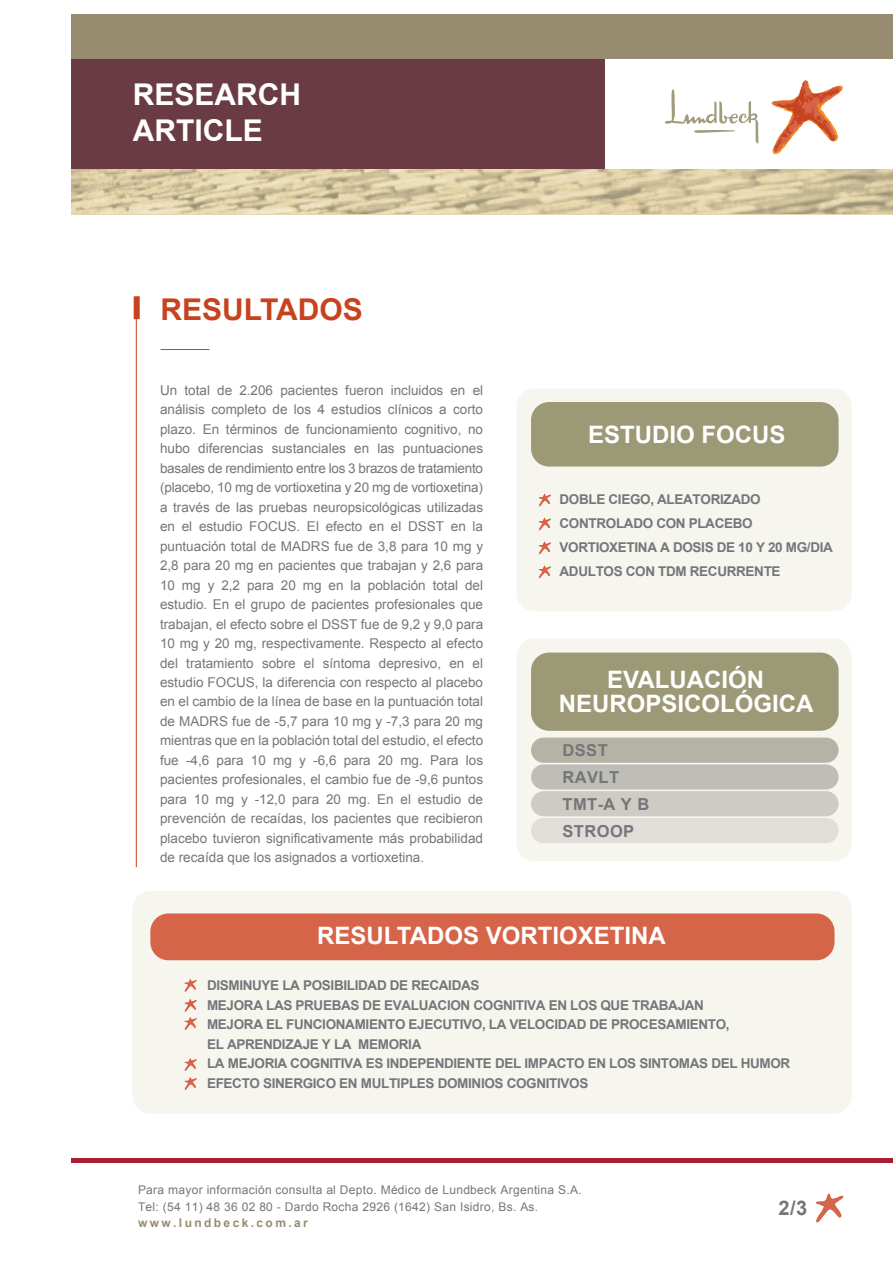
<style>
.page{position:relative;width:893px;height:1263px;background:#fff}
.page>*{position:absolute;margin:0;border:0;box-sizing:border-box;transform-origin:0 0}
.t1{font:700 30px/36px "Arial";color:#fff}
.t2{font:700 30px "Arial";color:#c7431e}
.t3{font:700 24px/24px "Arial";color:#fff;text-align:center}
.t4{font:700 20.1px "Arial";color:#757679}
.t5{font:700 16.5px/27px "Arial";letter-spacing:.025em;color:#757679}
.t6{font:13.5px/19.5px "Arial";color:#757679;text-align:justify}
.t7{font:700 13.5px/19.5px "Arial";letter-spacing:-.025em;color:#757679}
.t8{font:12px/16.5px "Arial";letter-spacing:.025em;color:#757679}
.t9{font:700 12px "Arial";letter-spacing:.2em;color:#978c70}
</style>
<div class="page">
<div style="left:516px;top:388px;width:336px;height:223px;background:#f6f6ef;border-radius:18px"></div>
<div style="left:132px;top:891px;width:720px;height:223px;background:#f6f6ef;border-radius:18px"></div>
<div style="left:72px;top:14px;width:821px;height:45px;background:#978c70"></div>
<div style="left:72px;top:59px;width:565px;height:113px;background:#6b3b44"></div>
<div style="left:605px;top:59px;width:288px;height:113px;background:#fff"></div>
<svg style="left:72px;top:213px;width:821px;height:2px;background:#e0d1aa"></svg>
<hr style="left:161px;top:349px;width:48px;height:1px;background:#c7431e">
<svg style="left:664px;top:89px;width:95px;height:55px"></svg>
<svg style="left:771px;top:80px;width:72px;height:75px"></svg>
<svg style="left:816px;top:1194px;width:27px;height:28px"></svg>
<hr style="left:136px;top:298px;width:1px;height:569px;background:#c7431e">
<div style="left:134px;top:296px;width:6px;height:23px;background:#c7431e"></div>
<div style="left:72px;top:1158px;width:821px;height:5px;background:#a71d31"></div>
<img style="left:72px;top:170px;width:821px;height:43px">
<svg style="left:539px;top:494px;width:12px;height:12px"></svg>
<svg style="left:539px;top:518px;width:12px;height:12px"></svg>
<svg style="left:539px;top:542px;width:12px;height:12px"></svg>
<svg style="left:539px;top:566px;width:12px;height:12px"></svg>
<svg style="left:185px;top:979px;width:12px;height:13px"></svg>
<svg style="left:185px;top:999px;width:12px;height:31px"></svg>
<svg style="left:185px;top:1058px;width:12px;height:13px"></svg>
<svg style="left:185px;top:1077px;width:12px;height:13px"></svg>
<div style="left:516px;top:638px;width:336px;height:223px;background:#f6f6ef;border-radius:18px"></div>
<div style="left:531px;top:402px;width:307px;height:64px;background:#9c9976;border-radius:18px"></div>
<div style="left:150px;top:913px;width:684px;height:47px;background:#d66449;border-radius:18px"></div>
<div style="left:531px;top:652px;width:307px;height:79px;background:#9c9976;border-radius:18px"></div>
<div style="left:531px;top:737px;width:308px;height:26px;background:#b5b2a6;border-radius:13px"></div>
<div style="left:531px;top:764px;width:308px;height:25px;background:#bfbdb8;border-radius:13px"></div>
<div style="left:531px;top:791px;width:308px;height:25px;background:#cdcbc3;border-radius:13px"></div>
<div style="left:531px;top:818px;width:308px;height:25px;background:#e1deda;border-radius:13px"></div>
<h1 class="t1" style="left:133px;top:78px;width:170px">RESEARCH<br>ARTICLE</h1>
<h1 class="t2" style="left:161px;top:290px;width:204px">RESULTADOS</h1>
<p class="t6" style="left:160px;top:380px;width:325px">Un total de 2.206 pacientes fueron incluidos en el análisis completo de los 4 estudios clínicos a corto plazo. En términos de funcionamiento cognitivo, no hubo diferencias sustanciales en las puntuaciones basales de rendimiento entre los 3 brazos de tratamiento (placebo, 10 mg de vortioxetina y 20 mg de vortioxetina) a través de las pruebas neuropsicológicas utilizadas en el estudio FOCUS. El efecto en el DSST en la puntuación total de MADRS fue de 3,8 para 10 mg y 2,8 para 20 mg en pacientes que trabajan y 2,6 para 10 mg y 2,2 para 20 mg en la población total del estudio. En el grupo de pacientes profesionales que trabajan, el efecto sobre el DSST fue de 9,2 y 9,0 para 10 mg y 20 mg, respectivamente. Respecto al efecto del tratamiento sobre el síntoma depresivo, en el estudio FOCUS, la diferencia con respecto al placebo en el cambio de la línea de base en la puntuación total de MADRS fue de -5,7 para 10 mg y -7,3 para 20 mg mientras que en la población total del estudio, el efecto fue -4,6 para 10 mg y -6,6 para 20 mg. Para los pacientes profesionales, el cambio fue de -9,6 puntos para 10 mg y -12,0 para 20 mg. En el estudio de prevención de recaídas, los pacientes que recibieron placebo tuvieron significativamente más probabilidad de recaída que los asignados a vortioxetina.</p>
<h2 class="t3" style="left:588px;top:424px;width:199px">ESTUDIO FOCUS</h2>
<p class="t7" style="left:560px;top:488px;width:275px;line-height:24px">DOBLE CIEGO, ALEATORIZADO<br>CONTROLADO CON PLACEBO<br>VORTIOXETINA A DOSIS DE 10 Y 20 MG/DIA<br>ADULTOS CON TDM RECURRENTE</p>
<h2 class="t3" style="left:559px;top:668px;width:256px">EVALUACIÓN<br>NEUROPSICOLÓGICA</h2>
<p class="t5" style="left:562px;top:737px;width:88px">DSST<br>RAVLT<br>TMT-A Y B<br>STROOP</p>
<h2 class="t3" style="left:317px;top:925px;width:350px">RESULTADOS VORTIOXETINA</h2>
<p class="t7" style="left:207px;top:976px;width:585px">DISMINUYE LA POSIBILIDAD DE RECAIDAS<br>MEJORA LAS PRUEBAS DE EVALUACION COGNITIVA EN LOS QUE TRABAJAN<br>MEJORA EL FUNCIONAMIENTO EJECUTIVO, LA VELOCIDAD DE PROCESAMIENTO,<br>EL APRENDIZAJE Y LA MEMORIA<br>LA MEJORIA COGNITIVA ES INDEPENDIENTE DEL IMPACTO EN LOS SINTOMAS DEL HUMOR EFECTO SINERGICO EN MULTIPLES DOMINIOS COGNITIVOS</p>
<p class="t8" style="left:138px;top:1182px;width:445px">Para mayor información consulta al Depto. Médico de Lundbeck Argentina S.A.<br>Tel: (54 11) 48 36 02 80 - Dardo Rocha 2926 (1642) San Isidro, Bs. As.</p>
<p class="t9" style="left:138px;top:1215px;width:171px">www.lundbeck.com.ar</p>
<h3 class="t4" style="left:778px;top:1194px;width:30px">2/3</h3>
</div>
